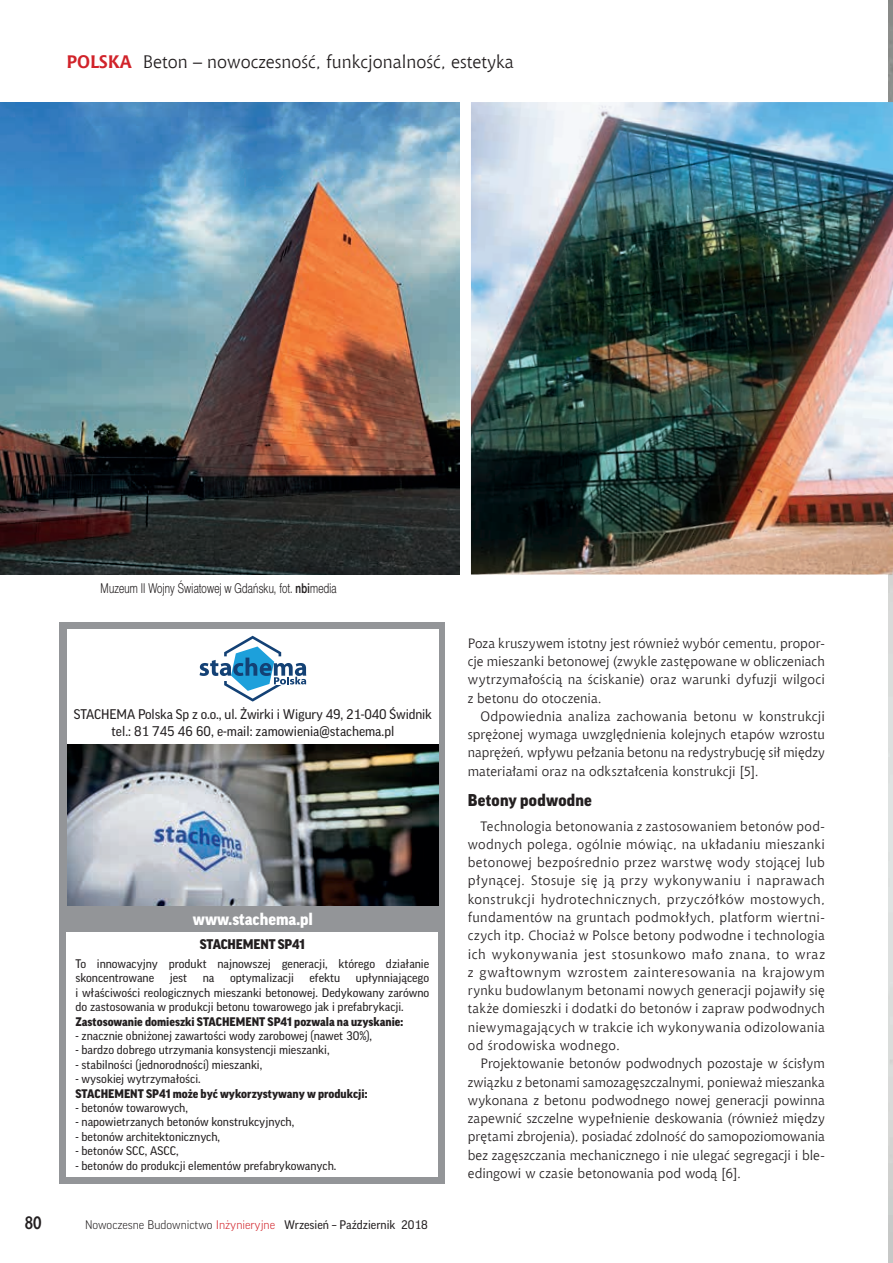
<style>
.page{position:relative;width:893px;height:1263px;background:#fff}
.page>*{position:absolute;margin:0;border:0;box-sizing:border-box;transform-origin:0 0}
.t1{font:18px "Chianti EU";color:#231f20}
.t2{font:700 18px "Aerton Cnd EFN";color:#231f20}
.t3{font:900 16.5px "Good Pro";color:#fff}
.t4{font:900 16.5px "Good Pro";letter-spacing:.015em;color:#231f20}
.t5{font:13.5px/18.3px "Chianti EU";letter-spacing:.015em;color:#231f20;text-align:justify}
.t6{font:13.5px/16.2px "Good Pro";letter-spacing:-.01em;color:#231f20;text-align:center}
.t7{font:13.5px "Switzer Cnd EFN Light";letter-spacing:.015em;color:#231f20;scale:.9 1}
.t8{font:900 13.5px "Good Pro";letter-spacing:-.01em;color:#231f20}
.t9{font:12px/14.4px "Good Pro";color:#231f20}
.t10{font:900 12px "Good Pro";color:#231f20}
.s1{font-weight:700;color:#d1232a}
.s2{font-family:"Switzer Cnd EFN Medium"}
.s3{font-weight:300}
.s4{font-weight:300;color:#d1232a}
</style>
<div class="page">
<img style="left:0;top:102px;width:459px;height:472px">
<div style="left:60px;top:622px;width:385px;height:561px;background:#939598"></div>
<img style="left:67px;top:744px;width:372px;height:161px">
<div style="left:67px;top:630px;width:372px;height:114px;background:#fff"></div>
<div style="left:67px;top:932px;width:371px;height:244px;background:#fff"></div>
<svg style="left:200px;top:636px;width:106px;height:65px"></svg>
<img style="left:471px;top:102px;width:422px;height:472px">
<h1 class="t1" style="left:66px;top:51px;width:449px"><span class="s1">POLSKA</span> Beton – nowoczesność, funkcjonalność, estetyka</h1>
<p class="t7" style="left:101px;top:580px;width:264px">Muzeum II Wojny Światowej w Gdańsku, fot. <span class="s2">nbi</span>media</p>
<p class="t6" style="left:74px;top:706px;width:359px">STACHEMA Polska Sp z o.o., ul. Żwirki i Wigury 49, 21-040 Świdnik tel.: 81 745 46 60, e-mail: zamowienia@stachema.pl</p>
<p class="t3" style="left:193px;top:910px;width:121px">www.stachema.pl</p>
<p class="t8" style="left:200px;top:937px;width:107px">STACHEMENT SP41</p>
<p class="t9" style="left:75px;top:956px;width:355px">To innowacyjny produkt najnowszej generacji, którego działanie skoncentrowane</p>
<p class="t9" style="left:75px;top:971px;width:355px;text-align:justify;text-indent:280px">upłynniającego i właściwości reologicznych mieszanki betonowej. Dedykowany zarówno do zastosowania w produkcji betonu towarowego jak i prefabrykacji.</p>
<p class="t10" style="left:75px;top:1014px;width:329px">Zastosowanie domieszki STACHEMENT SP41 pozwala na uzyskanie:</p>
<p class="t9" style="left:75px;top:1028px;width:298px">- znacznie obniżonej zawartości wody zarobowej (nawet 30%),</p>
<p class="t9" style="left:75px;top:1043px;width:256px">- bardzo dobrego utrzymania konsystencji mieszanki,</p>
<p class="t9" style="left:75px;top:1057px;width:188px">- stabilności (jednorodności) mieszanki,</p>
<p class="t9" style="left:75px;top:1072px;width:127px">- wysokiej wytrzymałości.</p>
<p class="t10" style="left:75px;top:1086px;width:293px">STACHEMENT SP41 może być wykorzystywany w produkcji:</p>
<p class="t9" style="left:75px;top:1100px;width:114px">- betonów towarowych,</p>
<p class="t9" style="left:75px;top:1115px;width:220px">- napowietrzanych betonów konstrukcyjnych,</p>
<p class="t9" style="left:75px;top:1129px;width:146px">- betonów architektonicznych,</p>
<p class="t9" style="left:75px;top:1144px;width:105px">- betonów SCC, ASCC,</p>
<p class="t9" style="left:75px;top:1158px;width:262px">- betonów do produkcji elementów prefabrykowanych.</p>
<p class="t9" style="left:170px;top:971px;width:19px">jest</p>
<p class="t9" style="left:203px;top:971px;width:13px">na</p>
<p class="t9" style="left:230px;top:971px;width:65px">optymalizacji</p>
<p class="t9" style="left:309px;top:971px;width:32px">efektu</p>
<h1 class="t2" style="left:25px;top:1212px;width:18px">80</h1>
<p class="t9" style="left:85px;top:1217px;width:344px"><span class="s3">Nowoczesne Budownictwo</span> <span class="s4">Inżynieryjne</span> Wrzesień – Październik 2018</p>
<p class="t5" style="left:468px;top:634px;width:359px">Poza kruszywem istotny jest również wybór cementu, propor&shy;cje mieszanki betonowej (zwykle zastępowane w obliczeniach wytrzymałością na ściskanie) oraz warunki dyfuzji wilgoci z betonu do otoczenia.</p>
<p class="t5" style="left:468px;top:707px;width:359px;text-indent:13px">Odpowiednia analiza zachowania betonu w konstrukcji sprężonej wymaga uwzględnienia kolejnych etapów wzrostu naprężeń, wpływu pełzania betonu na redystrybucję sił między materiałami oraz na odkształcenia konstrukcji [5].</p>
<p class="t4" style="left:468px;top:791px;width:126px">Betony podwodne</p>
<p class="t5" style="left:468px;top:816px;width:359px;text-indent:13px">Technologia betonowania z zastosowaniem betonów pod&shy;wodnych polega, ogólnie mówiąc, na układaniu mieszanki betonowej bezpośrednio przez warstwę wody stojącej lub płynącej. Stosuje się ją przy wykonywaniu i naprawach konstrukcji hydrotechnicznych, przyczółków mostowych, fundamentów na gruntach podmokłych, platform wiertni&shy;czych itp. Chociaż w Polsce betony podwodne i technologia ich wykonywania jest stosunkowo mało znana, to wraz z gwałtownym wzrostem zainteresowania na krajowym rynku budowlanym betonami nowych generacji pojawiły się także domieszki i dodatki do betonów i zapraw podwodnych niewymagających w trakcie ich wykonywania odizolowania od środowiska wodnego.</p>
<p class="t5" style="left:468px;top:1054px;width:359px;text-indent:13px">Projektowanie betonów podwodnych pozostaje w ścisłym związku z betonami samozagęszczalnymi, ponieważ mieszanka wykonana z betonu podwodnego nowej generacji powinna zapewnić szczelne wypełnienie deskowania (również między prętami zbrojenia), posiadać zdolność do samopoziomowania bez zagęszczania mechanicznego i nie ulegać segregacji i ble&shy;edingowi w czasie betonowania pod wodą [6].</p>
</div>
